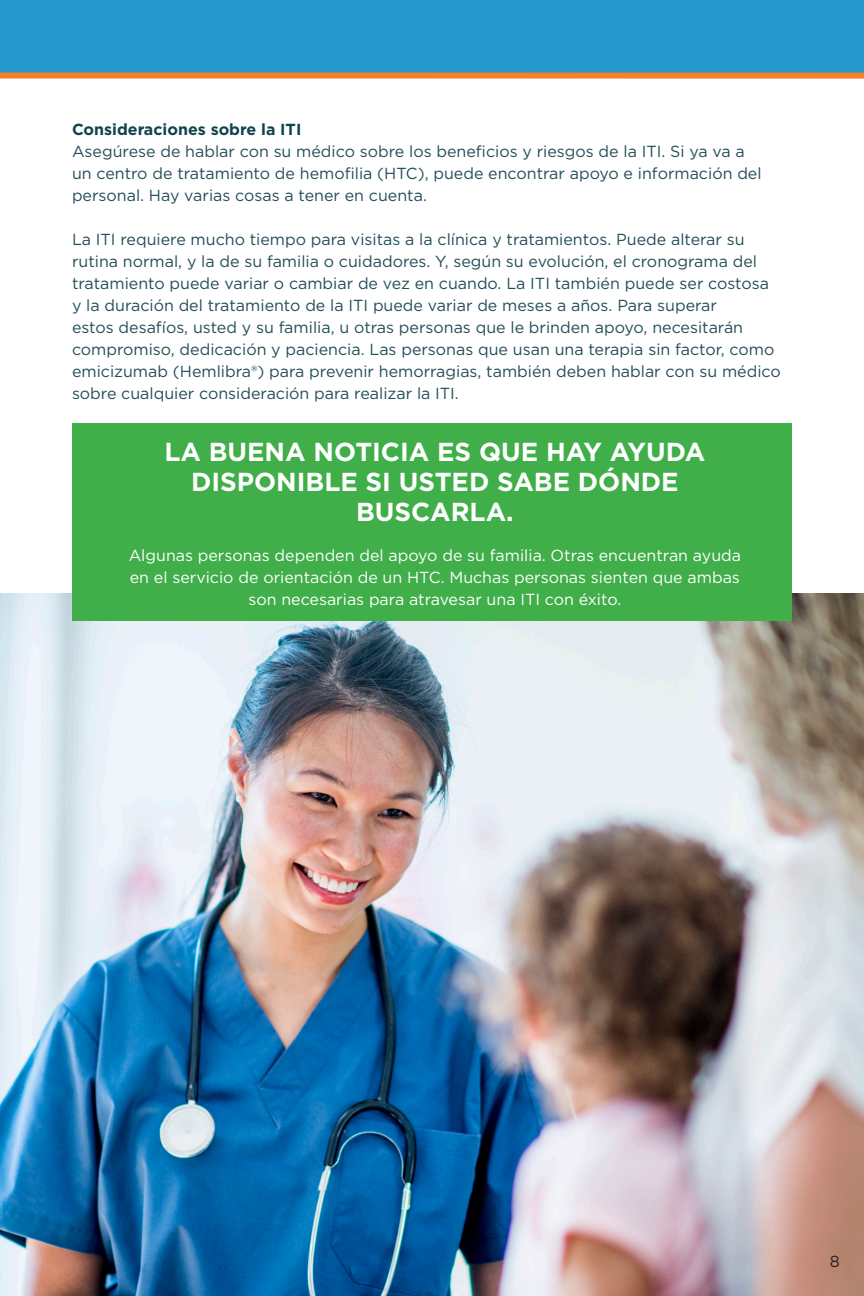
<style>
.page{position:relative;width:864px;height:1296px;background:#fff}
.page>*{position:absolute;margin:0;border:0;box-sizing:border-box;transform-origin:0 0}
.t1{font:700 26px/30px "Gotham";color:#fff;text-align:center}
.t2{font:16px/22px "Gotham";color:#244e58}
.t3{font:16px/22px "Gotham";color:#fff;text-align:center}
.t4{font:700 16px "Gotham";color:#0f444d}
.t5{font:16px "Gotham";color:#231f20}
</style>
<div class="page">
<img style="left:0;top:593px;width:864px;height:703px">
<div style="left:72px;top:423px;width:720px;height:198px;background:#40ae49"></div>
<div style="left:0;top:0;width:864px;height:76px;background:#2699cd"></div>
<div style="left:0;top:72px;width:864px;height:7px;background:#f4802b"></div>
<p class="t4" style="left:72px;top:118px;width:231px">Consideraciones sobre la ITI</p>
<p class="t2" style="left:72px;top:140px;width:691px">Asegúrese de hablar con su médico sobre los beneficios y riesgos de la ITI. Si ya va a un centro de tratamiento de hemofilia (HTC), puede encontrar apoyo e información del personal. Hay varias cosas a tener en cuenta.</p>
<p class="t2" style="left:72px;top:228px;width:710px">La ITI requiere mucho tiempo para visitas a la clínica y tratamientos. Puede alterar su rutina normal, y la de su familia o cuidadores. Y, según su evolución, el cronograma del tratamiento puede variar o cambiar de vez en cuando. La ITI también puede ser costosa y la duración del tratamiento de la ITI puede variar de meses a años. Para superar<br>estos desafíos, usted y su familia, u otras personas que le brinden apoyo, necesitarán compromiso, dedicación y paciencia. Las personas que usan una terapia sin factor, como emicizumab (Hemlibra®) para prevenir hemorragias, también deben hablar con su médico sobre cualquier consideración para realizar la ITI.</p>
<p class="t1" style="left:164px;top:436px;width:543px">LA BUENA NOTICIA ES QUE HAY AYUDA<br>DISPONIBLE SI USTED SABE DÓNDE<br>BUSCARLA.</p>
<p class="t3" style="left:129px;top:544px;width:614px">Algunas personas dependen del apoyo de su familia. Otras encuentran ayuda en el servicio de orientación de un HTC. Muchas personas sienten que ambas son necesarias para atravesar una ITI con éxito.</p>
<p class="t5" style="left:830px;top:1251px;width:12px">8</p>
</div>
